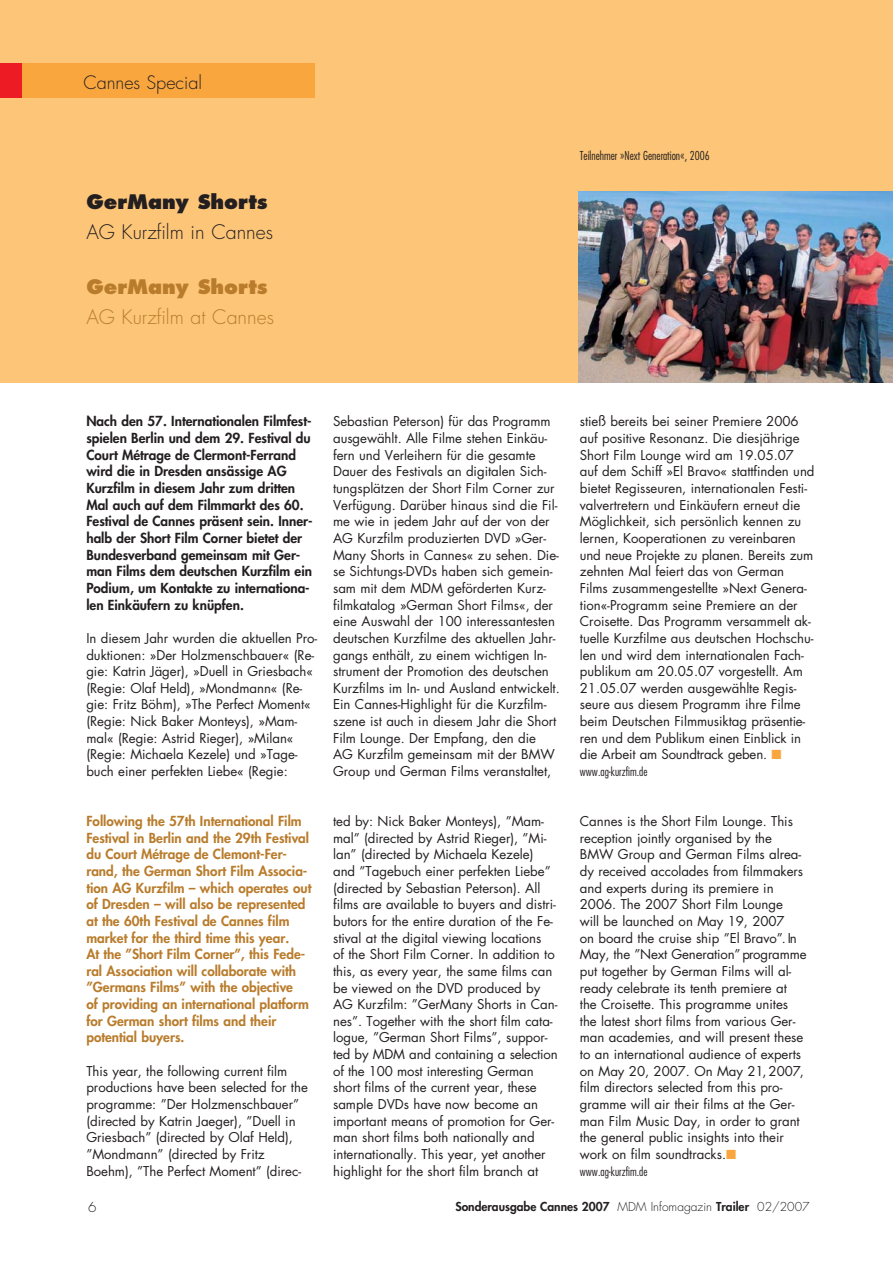
<style>
.page{position:relative;width:893px;height:1263px;background:#fff}
.page>*{position:absolute;margin:0;border:0;box-sizing:border-box;transform-origin:0 0}
.t1{font:300 19.5px "Futura";color:#b97c2c}
.t2{font:300 19.5px "Futura";color:#231f20}
.t3{font:800 19.5px "Futura LT";color:#b97c2c}
.t4{font:800 19.5px "Futura LT";color:#231f20}
.t5{font:300 18px "Futura";color:#231f20}
.t6{font:800 13.5px/16.6px "Futura";color:#b97c2c}
.t7{font:800 13.5px/16.6px "Futura";color:#231f20}
.t8{font:300 13.5px "Futura";color:#231f20}
.t9{font:13.2px/16.6px "Futura LT";letter-spacing:-.005em;color:#231f20}
.t10{font:300 condensed 12px "Futura";color:#231f20}
.t11{font:800 12px "Futura";color:#231f20}
.s1{color:#faa63f}
.s2{font-weight:300}
</style>
<div class="page">
<div style="left:0;top:0;width:892px;height:383px;background:#fdc578"></div>
<div style="left:0;top:64px;width:314px;height:34px;background:#faa63f"></div>
<div style="left:0;top:64px;width:21px;height:34px;background:#ed1c24"></div>
<img style="left:578px;top:191px;width:314px;height:192px">
<h2 class="t5" style="left:83px;top:74px;width:120px">Cannes Special</h2>
<h1 class="t4" style="left:86px;top:195px;width:182px">GerMany Shorts</h1>
<h1 class="t2" style="left:86px;top:223px;width:188px">AG Kurzfilm in Cannes</h1>
<h1 class="t3" style="left:86px;top:280px;width:182px">GerMany Shorts</h1>
<h1 class="t1" style="left:86px;top:308px;width:189px">AG Kurzfilm at Cannes</h1>
<p class="t10" style="left:580px;top:150px;width:131px">Teilnehmer »Next Generation«, 2006</p>
<p class="t7" style="left:86px;top:414px;width:228px">Nach den 57. Internationalen Filmfest&shy;spielen Berlin und dem 29. Festival du Court Métrage de Clermont-Ferrand wird die in Dresden ansässige AG Kurzfilm in diesem Jahr zum dritten Mal auch auf dem Filmmarkt des 60.<br>Festival de Cannes präsent sein. Inner&shy;halb der Short Film Corner bietet der Bundesverband gemeinsam mit Ger&shy;man Films dem deutschen Kurzfilm ein Podium, um Kontakte zu internationa&shy;len Einkäufern zu knüpfen.</p>
<p class="t9" style="left:86px;top:630px;width:232px">In diesem Jahr wurden die aktuellen Pro&shy;duktionen: »Der Holzmenschbauer« (Re&shy;gie: Katrin Jäger), »Duell in Griesbach« (Regie: Olaf Held), »Mondmann« (Re&shy;gie: Fritz Böhm), »The Perfect Moment« (Regie: Nick Baker Monteys), »Mam&shy;mal« (Regie: Astrid Rieger), »Milan« (Regie: Michaela Kezele) und »Tage&shy;buch einer perfekten Liebe« (Regie:</p>
<p class="t6" style="left:86px;top:814px;width:226px">Following the 57th International Film Festival in Berlin and the 29th Festival du Court Métrage de Clemont-Fer&shy;rand, the German Short Film Associa&shy;tion AG Kurzfilm – which operates out of Dresden – will also be represented at the 60th Festival de Cannes film market for the third time this year.<br>At the ”Short Film Corner”, this Fede&shy;ral Association will collaborate with ”Germans Films” with the objective<br>of providing an international platform for German short films and their potential buyers.</p>
<p class="t9" style="left:86px;top:1063px;width:223px">This year, the following current film productions have been selected for the programme: ”Der Holzmenschbauer” (directed by Katrin Jaeger), ”Duell in Griesbach” (directed by Olaf Held), ”Mondmann” (directed by Fritz Boehm), ”The Perfect Moment” (direc-</p>
<p class="t9" style="left:333px;top:413px;width:228px">Sebastian Peterson) für das Programm ausgewählt. Alle Filme stehen Einkäu&shy;fern und Verleihern für die gesamte Dauer des Festivals an digitalen Sich&shy;tungsplätzen der Short Film Corner zur Verfügung. Darüber hinaus sind die Fil&shy;me wie in jedem Jahr auf der von der AG Kurzfilm produzierten DVD »Ger-Many Shorts in Cannes« zu sehen. Die&shy;se Sichtungs-DVDs haben sich gemein&shy;sam mit dem MDM geförderten Kurz&shy;filmkatalog »German Short Films«, der eine Auswahl der 100 interessantesten deutschen Kurzfilme des aktuellen Jahr&shy;gangs enthält, zu einem wichtigen In&shy;strument der Promotion des deutschen Kurzfilms im In- und Ausland entwickelt.<br>Ein Cannes-Highlight für die Kurzfilm&shy;szene ist auch in diesem Jahr die Short Film Lounge. Der Empfang, den die<br>AG Kurzfilm gemeinsam mit der BMW Group und German Films veranstaltet,</p>
<p class="t9" style="left:333px;top:813px;width:226px">ted by: Nick Baker Monteys), ”Mam&shy;mal” (directed by Astrid Rieger), ”Mi&shy;lan” (directed by Michaela Kezele) and ”Tagebuch einer perfekten Liebe” (directed by Sebastian Peterson). All films are available to buyers and distri&shy;butors for the entire duration of the Fe&shy;stival at the digital viewing locations<br>of the Short Film Corner. In addition to this, as every year, the same films can be viewed on the DVD produced by AG Kurzfilm: ”GerMany Shorts in Can&shy;nes”. Together with the short film cata&shy;logue, ”German Short Films”, suppor&shy;ted by MDM and containing a selection of the 100 most interesting German short films of the current year, these sample DVDs have now become an important means of promotion for Ger&shy;man short films both nationally and internationally. This year, yet another highlight for the short film branch at</p>
<p class="t9" style="left:580px;top:413px;width:236px">stieß bereits bei seiner Premiere 2006 auf positive Resonanz. Die diesjährige Short Film Lounge wird am 19.05.07 auf dem Schiff »El Bravo« stattfinden und bietet Regisseuren, internationalen Festi&shy;valvertretern und Einkäufern erneut die Möglichkeit, sich persönlich kennen zu lernen, Kooperationen zu vereinbaren und neue Projekte zu planen. Bereits zum zehnten Mal feiert das von German Films zusammengestellte »Next Genera&shy;tion«-Programm seine Premiere an der Croisette. Das Programm versammelt ak&shy;tuelle Kurzfilme aus deutschen Hochschu&shy;len und wird dem internationalen Fach&shy;publikum am 20.05.07 vorgestellt. Am 21.05.07 werden ausgewählte Regis&shy;seure aus diesem Programm ihre Filme beim Deutschen Filmmusiktag präsentie&shy;ren und dem Publikum einen Einblick in die Arbeit am Soundtrack geben. <span class="s1">■</span></p>
<p class="t10" style="left:580px;top:766px;width:69px">www.ag-kurzfim.de</p>
<p class="t9" style="left:580px;top:813px;width:228px">Cannes is the Short Film Lounge. This reception jointly organised by the BMW Group and German Films alrea&shy;dy received accolades from filmmakers and experts during its premiere in 2006. The 2007 Short Film Lounge<br>will be launched on May 19, 2007<br>on board the cruise ship ”El Bravo”. In May, the ”Next Generation” programme put together by German Films will al&shy;ready celebrate its tenth premiere at the Croisette. This programme unites the latest short films from various Ger&shy;man academies, and will present these to an international audience of experts on May 20, 2007. On May 21, 2007, film directors selected from this pro&shy;gramme will air their films at the Ger&shy;man Film Music Day, in order to grant the general public insights into their work on film soundtracks.<span class="s1">■</span></p>
<p class="t10" style="left:580px;top:1166px;width:69px">www.ag-kurzfim.de</p>
<p class="t8" style="left:88px;top:1201px;width:10px">6</p>
<p class="t11" style="left:455px;top:1201px;width:356px">Sonderausgabe Cannes 2007 <span class="s2">MDM Infomagazin</span> Trailer <span class="s2">02/2007</span></p>
</div>
